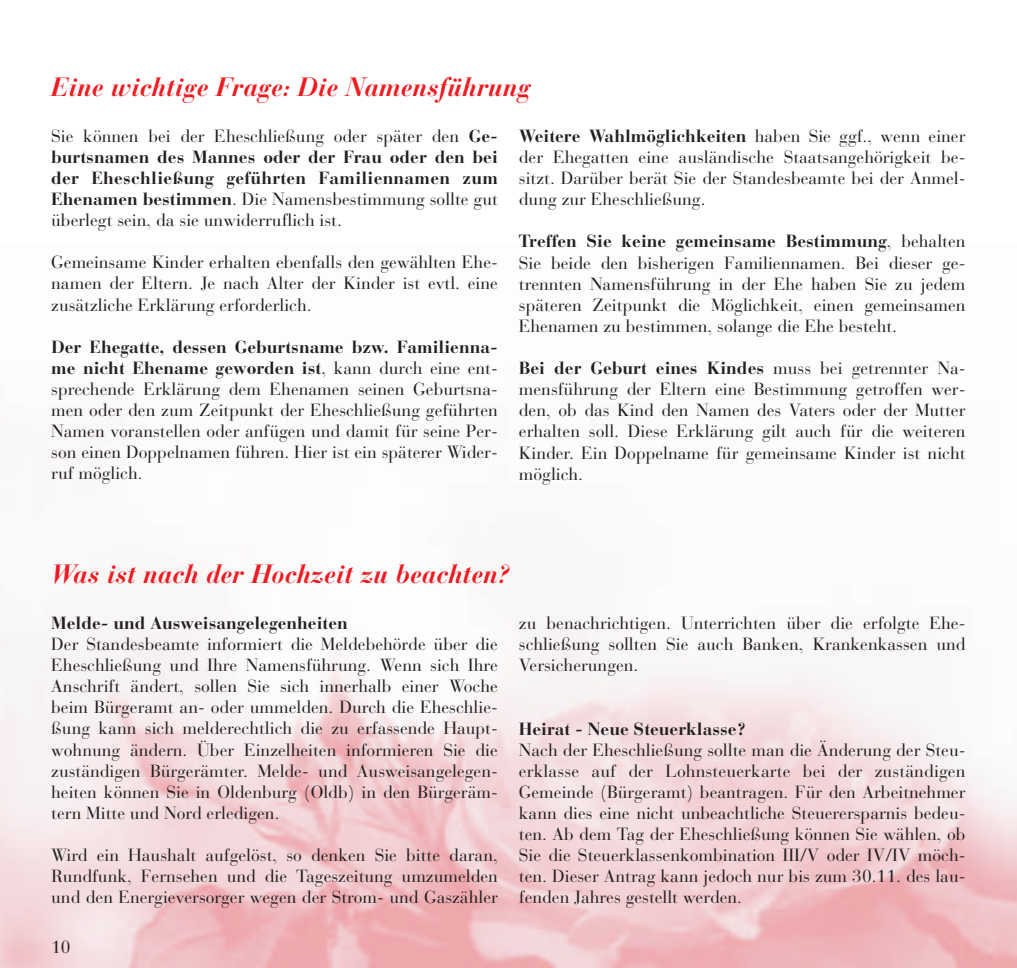
<style>
.page{position:relative;width:1017px;height:968px;background:#fff}
.page>*{position:absolute;margin:0;border:0;box-sizing:border-box;transform-origin:0 0}
.t1{font:italic 700 26.25px "Bauer Bodoni";color:#ee1d23}
.t2{font:17.5px/21.2px "Bauer Bodoni";color:#231f20;text-align:justify}
.t3{font:700 17.5px "Bauer Bodoni";color:#231f20}
.s1{font-weight:700}
</style>
<div class="page">
<h1 class="t1" style="left:51px;top:77px;width:481px">Eine wichtige Frage: Die Namensführung</h1>
<p class="t2" style="left:51px;top:127px;width:448px">Sie können bei der Eheschließung oder später den <span class="s1">Ge&shy;burtsnamen des Mannes oder der Frau oder den bei der Eheschließung geführten Familiennamen zum Ehenamen bestimmen</span>. Die Namensbestimmung sollte gut überlegt sein, da sie unwiderruflich ist.</p>
<p class="t2" style="left:51px;top:253px;width:448px">Gemeinsame Kinder erhalten ebenfalls den gewählten Ehe&shy;namen der Eltern. Je nach Alter der Kinder ist evtl. eine zusätzliche Erklärung erforderlich.</p>
<p class="t2" style="left:51px;top:338px;width:448px"><span class="s1">Der Ehegatte, dessen Geburtsname bzw. Familienna&shy;me nicht Ehename geworden ist</span>, kann durch eine ent&shy;sprechende Erklärung dem Ehenamen seinen Geburtsna&shy;men oder den zum Zeitpunkt der Eheschließung geführten Namen voranstellen oder anfügen und damit für seine Per&shy;son einen Doppelnamen führen. Hier ist ein späterer Wider&shy;ruf möglich.</p>
<p class="t2" style="left:519px;top:127px;width:448px"><span class="s1">Weitere Wahlmöglichkeiten</span> haben Sie ggf., wenn einer der Ehegatten eine ausländische Staatsangehörigkeit be&shy;sitzt. Darüber berät Sie der Standesbeamte bei der Anmel&shy;dung zur Eheschließung.</p>
<p class="t2" style="left:519px;top:233px;width:448px"><span class="s1">Treffen Sie keine gemeinsame Bestimmung</span>, behalten Sie beide den bisherigen Familiennamen. Bei dieser ge&shy;trennten Namensführung in der Ehe haben Sie zu jedem späteren Zeitpunkt die Möglichkeit, einen gemeinsamen Ehenamen zu bestimmen, solange die Ehe besteht.</p>
<p class="t2" style="left:519px;top:359px;width:448px"><span class="s1">Bei der Geburt eines Kindes</span> muss bei getrennter Na&shy;mensführung der Eltern eine Bestimmung getroffen wer&shy;den, ob das Kind den Namen des Vaters oder der Mutter erhalten soll. Diese Erklärung gilt auch für die weiteren Kinder. Ein Doppelname für gemeinsame Kinder ist nicht möglich.</p>
<h1 class="t1" style="left:51px;top:564px;width:460px">Was ist nach der Hochzeit zu beachten?</h1>
<p class="t3" style="left:51px;top:616px;width:298px">Melde- und Ausweisangelegenheiten</p>
<p class="t2" style="left:51px;top:635px;width:448px">Der Standesbeamte informiert die Meldebehörde über die Eheschließung und Ihre Namensführung. Wenn sich Ihre Anschrift ändert, sollen Sie sich innerhalb einer Woche beim Bürgeramt an- oder ummelden. Durch die Eheschlie&shy;ßung kann sich melderechtlich die zu erfassende Haupt&shy;wohnung ändern. Über Einzelheiten informieren Sie die zuständigen Bürgerämter. Melde- und Ausweisangelegen&shy;heiten können Sie in Oldenburg (Oldb) in den Bürgeräm&shy;tern Mitte und Nord erledigen.</p>
<p class="t2" style="left:51px;top:846px;width:448px">Wird ein Haushalt aufgelöst, so denken Sie bitte daran, Rundfunk, Fernsehen und die Tageszeitung umzumelden und den Energieversorger wegen der Strom- und Gaszähler</p>
<p class="t2" style="left:519px;top:614px;width:448px">zu benachrichtigen. Unterrichten über die erfolgte Ehe&shy;schließung sollten Sie auch Banken, Krankenkassen und Versicherungen.</p>
<p class="t3" style="left:519px;top:721px;width:229px">Heirat - Neue Steuerklasse?</p>
<p class="t2" style="left:519px;top:740px;width:448px">Nach der Eheschließung sollte man die Änderung der Steu&shy;erklasse auf der Lohnsteuerkarte bei der zuständigen Gemeinde (Bürgeramt) beantragen. Für den Arbeitnehmer kann dies eine nicht unbeachtliche Steuerersparnis bedeu&shy;ten. Ab dem Tag der Eheschließung können Sie wählen, ob Sie die Steuerklassenkombination III/V oder IV/IV möch&shy;ten. Dieser Antrag kann jedoch nur bis zum 30.11. des lau&shy;fenden Jahres gestellt werden.</p>
<p class="t2" style="left:51px;top:938px;width:21px">10</p>
</div>
